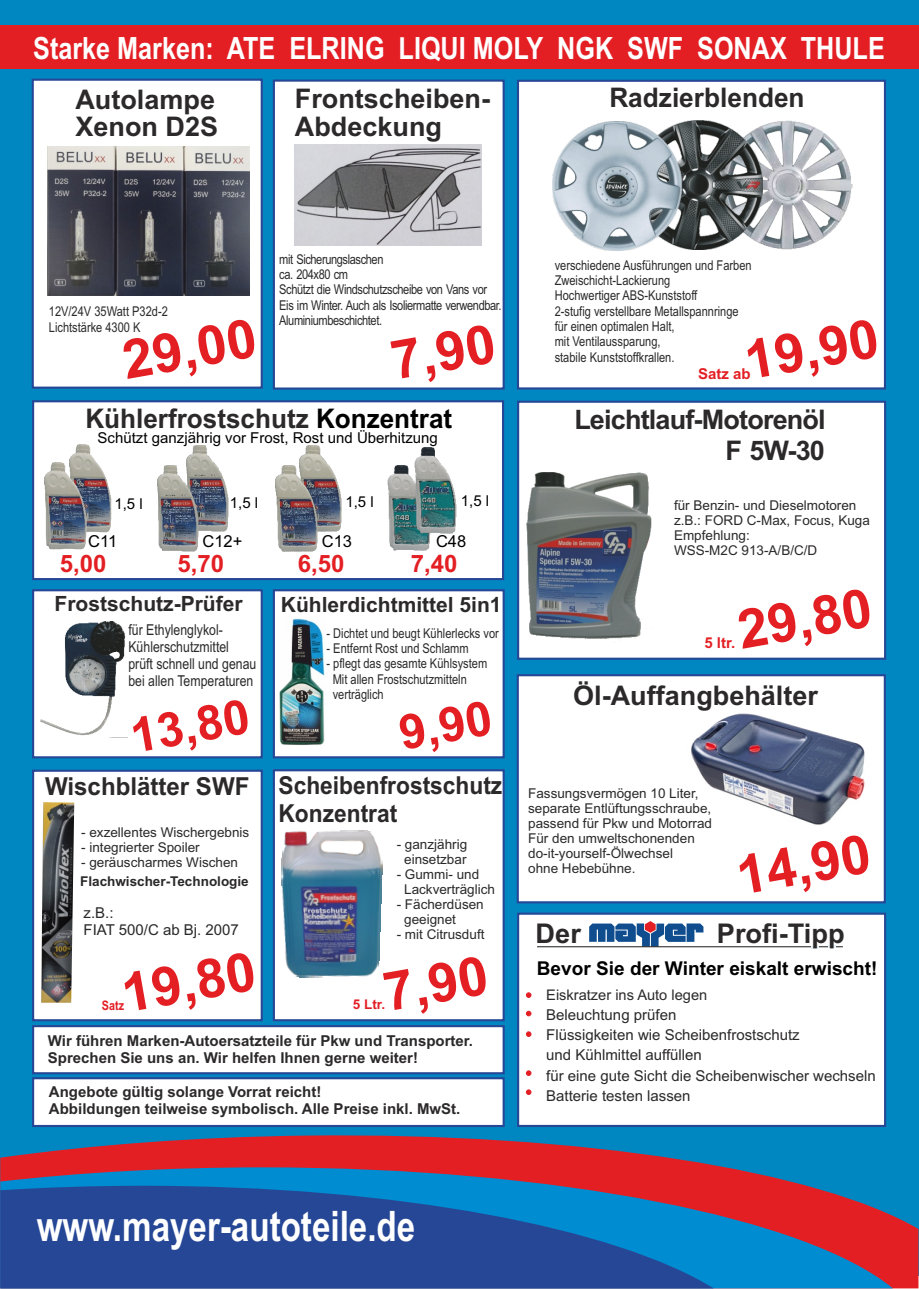
<style>
.page{position:relative;width:919px;height:1289px;background:#fff}
.page>*{position:absolute;margin:0;border:0;box-sizing:border-box;transform-origin:0 0}
.t1{font:700 54px "Arial";color:#e31f24}
.t2{font:700 48px "Arial";color:#e31f24}
.t3{font:700 42px "Arial";color:#fff;scale:.79 1}
.t4{font:700 30.6px "Arial";color:#fff;scale:.82 1}
.t5{font:700 27.15px "Arial";color:#2b2929}
.t6{font:700 27px/27.2px "Arial";color:#2b2929}
.t7{font:700 27px/30.2px "Arial";letter-spacing:-.03em;color:#2b2929;text-align:right}
.t8{font:700 24.75px/27.8px "Arial";color:#2b2929;scale:.92 1}
.t9{font:700 24.75px "Arial";color:#2b2929}
.t10{font:700 24px "Arial";color:#e31f24}
.t11{font:700 21px "Arial";color:#2b2929}
.t12{font:700 19.05px "Arial";color:#000}
.t13{font:16.5px "Arial";color:#000}
.t14{font:700 15px/16.8px "Arial";color:#2b2929}
.t15{font:15px/20.1px "Arial";color:#2b2929}
.t16{font:15px/17px "Arial Narrow";color:#2b2929}
.t17{font:15px "Arial";color:#000}
.t18{font:700 15px "Arial";color:#e31f24}
.t19{font:14.7px "Arial";color:#2b2929}
.t20{font:13.5px/15.1px "Arial";color:#2b2929}
.t21{font:13.5px/15.3px "Arial Narrow";color:#2b2929}
.t22{font:13.5px/15.3px "Arial Narrow";letter-spacing:-.03em;color:#2b2929}
.t23{font:700 13.5px "Arial";color:#2b2929}
.t24{font:700 13.5px "Arial";color:#e31f24}
.t25{font:700 13.2px "Arial Narrow";color:#e31f24}
.s1{color:#000}
</style>
<div class="page">
<div style="left:0;top:0;width:918px;height:1275px;background:#0087c2"></div>
<svg style="left:0;top:1135px;width:918px;height:153px;fill:#e31f24"></svg>
<svg style="left:0;top:1167px;width:892px;height:121px"></svg>
<svg style="left:0;top:1185px;width:713px;height:103px;fill:#264796"></svg>
<div style="left:272px;top:769px;width:233px;height:253px;background:#fff"></div>
<svg style="left:32px;top:589px;width:231px;height:170px;background:#eff2f7"></svg>
<div style="left:272px;top:589px;width:233px;height:170px;background:#fff"></div>
<svg style="left:32px;top:1025px;width:473px;height:102px;background:#e3eaf3"></svg>
<div style="left:32px;top:769px;width:231px;height:253px;background:#fff"></div>
<div style="left:32px;top:400px;width:472px;height:181px;background:#fff"></div>
<div style="left:517px;top:79px;width:369px;height:311px;background:#fff"></div>
<svg style="left:31px;top:78px;width:232px;height:311px;background:#eff2f7"></svg>
<div style="left:272px;top:79px;width:233px;height:311px;background:#fff"></div>
<div style="left:517px;top:912px;width:370px;height:215px;background:#fff"></div>
<svg style="left:589px;top:921px;width:114px;height:25px;background:#6e8db4"></svg>
<hr style="left:537px;top:946px;width:305px;height:1px;background:#2b2929">
<svg style="left:811px;top:945px;width:7px;height:3px"></svg>
<svg style="left:828px;top:945px;width:7px;height:3px"></svg>
<svg style="left:526px;top:992px;width:5px;height:5px"></svg>
<svg style="left:526px;top:1011px;width:5px;height:5px"></svg>
<svg style="left:526px;top:1031px;width:5px;height:5px"></svg>
<svg style="left:526px;top:1070px;width:5px;height:5px"></svg>
<svg style="left:526px;top:1089px;width:5px;height:5px"></svg>
<div style="left:517px;top:400px;width:370px;height:260px;background:#fff"></div>
<div style="left:516px;top:674px;width:370px;height:230px;background:#fff"></div>
<img style="left:278px;top:828px;width:105px;height:151px">
<img style="left:722px;top:120px;width:130px;height:129px">
<img style="left:681px;top:121px;width:81px;height:128px">
<img style="left:552px;top:121px;width:129px;height:129px">
<img style="left:276px;top:617px;width:49px;height:128px">
<img style="left:683px;top:711px;width:187px;height:119px">
<img style="left:70px;top:445px;width:42px;height:87px">
<img style="left:187px;top:446px;width:41px;height:85px">
<img style="left:299px;top:445px;width:42px;height:86px">
<img style="left:387px;top:464px;width:44px;height:86px">
<img style="left:413px;top:447px;width:44px;height:86px">
<img style="left:527px;top:472px;width:126px;height:170px">
<div style="left:0;top:26px;width:918px;height:43px;background:#e31f24"></div>
<img style="left:47px;top:146px;width:203px;height:149px">
<img style="left:295px;top:144px;width:186px;height:101px">
<img style="left:275px;top:465px;width:42px;height:86px">
<img style="left:157px;top:466px;width:42px;height:85px">
<img style="left:44px;top:462px;width:42px;height:88px">
<img style="left:41px;top:802px;width:33px;height:200px">
<img style="left:40px;top:621px;width:87px;height:116px">
<h3 class="t4" style="left:33px;top:37px;width:1039px">Starke Marken: ATE ELRING LIQUI MOLY NGK SWF SONAX THULE</h3>
<h3 class="t6" style="left:75px;top:89px;width:144px">Autolampe<br>Xenon D2S</h3>
<h3 class="t6" style="left:295px;top:88px;width:197px">Frontscheiben-<br>Abdeckung</h3>
<p class="t21" style="left:49px;top:305px;width:120px">12V/24V 35Watt P32d-2<br>Lichtstärke 4300 K</p>
<h1 class="t1" style="left:119px;top:340px;width:137px;rotate:-10deg">29,00</h1>
<p class="t22" style="left:279px;top:252px;width:224px">mit Sicherungslaschen<br>ca. 204x80 cm<br>Schützt die Windschutzscheibe von Vans vor<br>Eis im Winter. Auch als Isoliermatte verwendbar.<br>Aluminiumbeschichtet.</p>
<h1 class="t1" style="left:388px;top:341px;width:107px;rotate:-10deg">7,90</h1>
<h3 class="t6" style="left:85px;top:408px;width:368px">Kühlerfrostschutz <span class="s1">Konzentrat</span></h3>
<p class="t17" style="left:98px;top:432px;width:342px">Schützt ganzjährig vor Frost, Rost und Überhitzung</p>
<h3 class="t6" style="left:609px;top:86px;width:197px">Radzierblenden</h3>
<p class="t21" style="left:554px;top:259px;width:198px">verschiedene Ausführungen und Farben<br>Zweischicht-Lackierung<br>Hochwertiger ABS-Kunststoff<br>2-stufig verstellbare Metallspannringe für einen optimalen Halt,<br>mit Ventilaussparung,<br>stabile Kunststoffkrallen.</p>
<p class="t18" style="left:698px;top:368px;width:54px">Satz ab</p>
<h1 class="t1" style="left:741px;top:341px;width:137px;rotate:-10deg">19,90</h1>
<h3 class="t7" style="left:574px;top:407px;width:253px">Leichtlauf-Motorenöl<br>F 5W-30</h3>
<p class="t17" style="left:114px;top:498px;width:30px">1,5 l</p>
<p class="t17" style="left:230px;top:497px;width:30px">1,5 l</p>
<p class="t17" style="left:345px;top:496px;width:30px">1,5 l</p>
<p class="t17" style="left:461px;top:495px;width:30px">1,5 l</p>
<p class="t20" style="left:674px;top:498px;width:197px">für Benzin- und Dieselmotoren z.B.: FORD C-Max, Focus, Kuga<br>Empfehlung:<br>WSS-M2C 913-A/B/C/D</p>
<p class="t13" style="left:88px;top:535px;width:31px">C11</p>
<p class="t13" style="left:202px;top:535px;width:41px">C12+</p>
<p class="t13" style="left:322px;top:535px;width:32px">C13</p>
<p class="t13" style="left:436px;top:535px;width:32px">C48</p>
<h3 class="t10" style="left:60px;top:555px;width:48px">5,00</h3>
<h3 class="t10" style="left:177px;top:555px;width:48px">5,70</h3>
<h3 class="t10" style="left:298px;top:555px;width:48px">6,50</h3>
<h3 class="t10" style="left:411px;top:555px;width:48px">7,40</h3>
<h3 class="t11" style="left:55px;top:595px;width:189px">Frostschutz-Prüfer</h3>
<h3 class="t11" style="left:281px;top:596px;width:222px">Kühlerdichtmittel 5in1</h3>
<p class="t16" style="left:128px;top:622px;width:129px">für Ethylenglykol-<br>Kühlerschutzmittel prüft schnell und genau bei allen Temperaturen</p>
<p class="t21" style="left:326px;top:626px;width:174px">- Dichtet und beugt Kühlerlecks vor</p>
<p class="t21" style="left:326px;top:642px;width:144px">- Entfernt Rost und Schlamm</p>
<p class="t21" style="left:333px;top:657px;width:156px;text-indent:-6px">- pflegt das gesamte Kühlsystem<br>Mit allen Frostschutzmitteln verträglich</p>
<h2 class="t2" style="left:128px;top:718px;width:122px;rotate:-10deg">13,80</h2>
<h2 class="t2" style="left:396px;top:715px;width:95px;rotate:-10deg">9,90</h2>
<h3 class="t9" style="left:45px;top:777px;width:206px">Wischblätter SWF</h3>
<p class="t20" style="left:81px;top:826px;width:170px">- exzellentes Wischergebnis</p>
<p class="t20" style="left:81px;top:841px;width:120px">- integrierter Spoiler</p>
<p class="t20" style="left:81px;top:856px;width:158px">- geräuscharmes Wischen</p>
<p class="t23" style="left:80px;top:875px;width:170px">Flachwischer-Technologie</p>
<p class="t15" style="left:83px;top:905px;width:157px;line-height:16.8px">z.B.:<br>FIAT 500/C ab Bj. 2007</p>
<h1 class="t1" style="left:119px;top:973px;width:137px;rotate:-10deg">19,80</h1>
<p class="t25" style="left:102px;top:1000px;width:24px">Satz</p>
<h3 class="t8" style="left:278px;top:774px;width:245px">Scheibenfrostschutz<br>Konzentrat</h3>
<p class="t20" style="left:396px;top:837px;width:72px;text-align:center">- ganzjährig einsetzbar</p>
<p class="t20" style="left:404px;top:867px;width:92px;text-indent:-8px">- Gummi- und<br>Lackverträglich</p>
<p class="t20" style="left:404px;top:897px;width:81px;text-indent:-8px">- Fächerdüsen geeignet</p>
<p class="t20" style="left:396px;top:928px;width:89px">- mit Citrusduft</p>
<h1 class="t1" style="left:380px;top:972px;width:107px;rotate:-10deg">7,90</h1>
<p class="t24" style="left:353px;top:999px;width:34px">5 Ltr.</p>
<p class="t14" style="left:48px;top:1034px;width:426px">Wir führen Marken-Autoersatzteile für Pkw und Transporter.<br>Sprechen Sie uns an. Wir helfen Ihnen gerne weiter!</p>
<p class="t14" style="left:49px;top:1084px;width:413px">Angebote gültig solange Vorrat reicht!<br>Abbildungen teilweise symbolisch. Alle Preise inkl. MwSt.</p>
<h1 class="t1" style="left:734px;top:610px;width:137px;rotate:-10deg">29,80</h1>
<p class="t18" style="left:704px;top:637px;width:32px">5 ltr.</p>
<h3 class="t6" style="left:573px;top:684px;width:246px">Öl-Auffangbehälter</h3>
<p class="t20" style="left:528px;top:786px;width:185px">Fassungsvermögen 10 Liter, separate Entlüftungsschraube, passend für Pkw und Motorrad<br>Für den umweltschonenden do-it-yourself-Ölwechsel<br>ohne Hebebühne.</p>
<h1 class="t1" style="left:733px;top:856px;width:137px;rotate:-10deg">14,90</h1>
<h3 class="t5" style="left:535px;top:922px;width:47px">Der</h3>
<h3 class="t5" style="left:716px;top:922px;width:129px">Profi-Tipp</h3>
<h3 class="t12" style="left:537px;top:961px;width:342px">Bevor Sie der Winter eiskalt erwischt!</h3>
<p class="t19" style="left:546px;top:989px;width:162px">Eiskratzer ins Auto legen</p>
<p class="t15" style="left:546px;top:1006px;width:331px">Beleuchtung prüfen<br>Flüssigkeiten wie Scheibenfrostschutz<br>und Kühlmittel auffüllen<br>für eine gute Sicht die Scheibenwischer wechseln<br>Batterie testen lassen</p>
<h3 class="t3" style="left:37px;top:1210px;width:480px">www.mayer-autoteile.de</h3>
</div>
